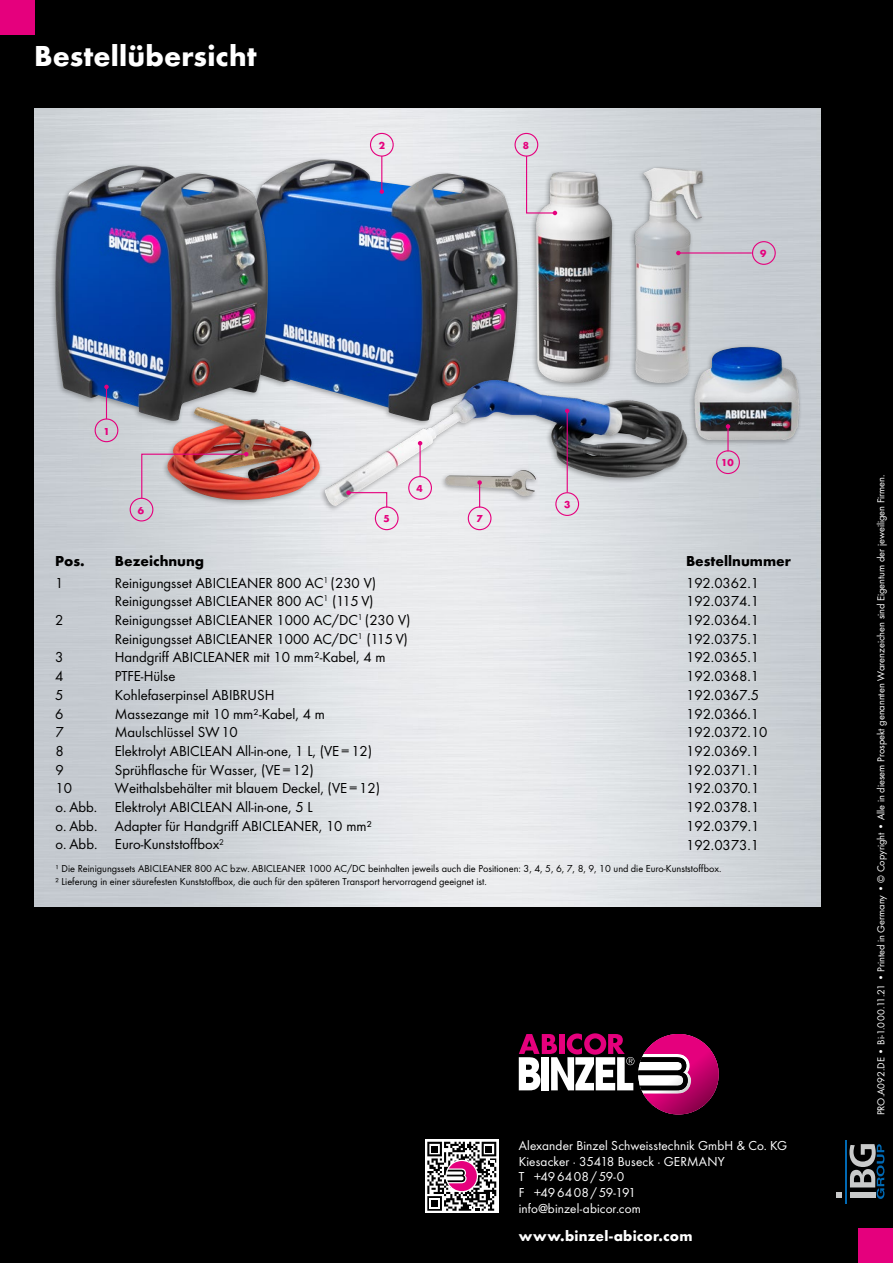
<style>
.page{position:relative;width:893px;height:1263px;background:#000}
.page>*{position:absolute;margin:0;border:0;box-sizing:border-box;transform-origin:0 0}
.t1{font:700 30px "Futura TOT";letter-spacing:.005em;color:#fff}
.t2{font:15px "Futura TOT Boo";color:#000}
.t3{font:700 15px "Futura TOT";color:#000}
.t4{font:700 15px "Futura TOT";letter-spacing:.015em;color:#fff}
.t5{font:13.5px/15.8px "Futura TOT Boo";letter-spacing:.01em;color:#fff}
.t6{font:10.5px/13px "Futura TOT Boo";color:#000}
.t7{font:10.5px "Futura TOT Boo";color:#fff}
.t8{font:700 10.5px "Futura TOT";color:#e5007d}
</style>
<div class="page">
<div style="left:0;top:0;width:34px;height:34px;background:#e5007d"></div>
<div style="left:859px;top:1229px;width:34px;height:34px;background:#e5007d"></div>
<hr style="left:845px;top:1140px;width:1px;height:63px;background:#0069b4">
<svg style="left:837px;top:1193px;width:5px;height:5px"></svg>
<svg style="left:849px;top:1144px;width:35px;height:55px"></svg>
<svg style="left:425px;top:1140px;width:73px;height:73px"></svg>
<svg style="left:427px;top:1142px;width:69px;height:69px"></svg>
<svg style="left:519px;top:1033px;width:200px;height:81px"></svg>
<img style="left:34px;top:109px;width:787px;height:797px">
<img style="left:249px;top:159px;width:269px;height:245px">
<div style="left:49px;top:162px;width:222px;height:265px;background:#000;opacity:.3"></div>
<img style="left:55px;top:166px;width:213px;height:255px">
<div style="left:319px;top:376px;width:372px;height:136px;background:#000;opacity:.3"></div>
<img style="left:325px;top:380px;width:363px;height:127px">
<div style="left:161px;top:404px;width:162px;height:102px;background:#000;opacity:.3"></div>
<img style="left:167px;top:407px;width:153px;height:93px">
<div style="left:530px;top:169px;width:85px;height:220px;background:#000;opacity:.3"></div>
<img style="left:536px;top:172px;width:76px;height:211px">
<div style="left:688px;top:344px;width:114px;height:102px;background:#000;opacity:.3"></div>
<img style="left:694px;top:347px;width:105px;height:94px">
<div style="left:628px;top:164px;width:78px;height:225px;background:#000;opacity:.3"></div>
<img style="left:635px;top:167px;width:68px;height:216px">
<div style="left:439px;top:467px;width:100px;height:35px;background:#000;opacity:.3"></div>
<img style="left:445px;top:470px;width:91px;height:27px">
<hr style="left:106px;top:387px;width:1px;height:32px;background:#e5007d">
<svg style="left:104px;top:385px;width:5px;height:4px"></svg>
<div style="left:95px;top:418px;width:23px;height:24px;border:1px solid #e5007d;border-radius:50%"></div>
<hr style="left:381px;top:156px;width:1px;height:36px;background:#e5007d">
<svg style="left:380px;top:189px;width:4px;height:5px"></svg>
<div style="left:370px;top:133px;width:24px;height:24px;border:1px solid #e5007d;border-radius:50%"></div>
<svg style="left:525px;top:155px;width:32px;height:60px;background:#d9cfd8"></svg>
<div style="left:514px;top:133px;width:24px;height:24px;border:1px solid #e5007d;border-radius:50%"></div>
<hr style="left:567px;top:411px;width:1px;height:81px;background:#e5007d">
<svg style="left:565px;top:409px;width:4px;height:4px"></svg>
<div style="left:555px;top:492px;width:24px;height:24px;border:1px solid #e5007d;border-radius:50%"></div>
<hr style="left:420px;top:443px;width:1px;height:33px;background:#e5007d">
<svg style="left:418px;top:441px;width:4px;height:4px"></svg>
<div style="left:408px;top:476px;width:24px;height:24px;border:1px solid #e5007d;border-radius:50%"></div>
<svg style="left:477px;top:480px;width:5px;height:26px"></svg>
<div style="left:468px;top:506px;width:23px;height:24px;border:1px solid #e5007d;border-radius:50%"></div>
<svg style="left:346px;top:490px;width:42px;height:19px"></svg>
<div style="left:375px;top:506px;width:24px;height:24px;border:1px solid #e5007d;border-radius:50%"></div>
<img style="left:141px;top:452px;width:108px;height:47px">
<div style="left:130px;top:498px;width:23px;height:23px;border:1px solid #e5007d;border-radius:50%"></div>
<hr style="left:727px;top:426px;width:2px;height:25px;background:#e5007d">
<svg style="left:726px;top:424px;width:4px;height:5px"></svg>
<div style="left:716px;top:450px;width:24px;height:24px;border:1px solid #e5007d;border-radius:50%"></div>
<hr style="left:678px;top:252px;width:74px;height:2px;background:#e5007d">
<svg style="left:676px;top:251px;width:5px;height:4px"></svg>
<div style="left:752px;top:241px;width:24px;height:24px;border:1px solid #e5007d;border-radius:50%"></div>
<h1 class="t1" style="left:34px;top:38px;width:224px">Bestellübersicht</h1>
<p class="t8" style="left:103px;top:424px;width:8px">1</p>
<p class="t8" style="left:138px;top:504px;width:8px">6</p>
<p class="t8" style="left:379px;top:139px;width:8px">2</p>
<p class="t8" style="left:523px;top:139px;width:8px">8</p>
<p class="t8" style="left:416px;top:482px;width:8px">4</p>
<p class="t8" style="left:384px;top:512px;width:8px">5</p>
<p class="t8" style="left:477px;top:512px;width:8px">7</p>
<p class="t8" style="left:564px;top:498px;width:8px">3</p>
<p class="t8" style="left:760px;top:247px;width:8px">9</p>
<p class="t8" style="left:721px;top:456px;width:14px">10</p>
<p class="t3" style="left:55px;top:551px;width:31px">Pos.</p>
<p class="t3" style="left:115px;top:551px;width:91px">Bezeichnung</p>
<p class="t3" style="left:686px;top:551px;width:106px">Bestellnummer</p>
<p class="t2" style="left:55px;top:574px;width:10px">1</p>
<p class="t2" style="left:115px;top:574px;width:263px">Reinigungsset ABICLEANER 800 AC<sup>1</sup> (230 V)</p>
<p class="t2" style="left:686px;top:574px;width:75px">192.0362.1</p>
<p class="t2" style="left:115px;top:592px;width:260px">Reinigungsset ABICLEANER 800 AC<sup>1</sup> (115 V)</p>
<p class="t2" style="left:686px;top:592px;width:75px">192.0374.1</p>
<p class="t2" style="left:55px;top:611px;width:10px">2</p>
<p class="t2" style="left:115px;top:611px;width:297px">Reinigungsset ABICLEANER 1000 AC/DC<sup>1</sup> (230 V)</p>
<p class="t2" style="left:686px;top:611px;width:75px">192.0364.1</p>
<p class="t2" style="left:115px;top:630px;width:295px">Reinigungsset ABICLEANER 1000 AC/DC<sup>1</sup> (115 V)</p>
<p class="t2" style="left:686px;top:630px;width:75px">192.0375.1</p>
<p class="t2" style="left:55px;top:648px;width:10px">3</p>
<p class="t2" style="left:115px;top:648px;width:272px">Handgriff ABICLEANER mit 10 mm²-Kabel, 4 m</p>
<p class="t2" style="left:686px;top:648px;width:75px">192.0365.1</p>
<p class="t2" style="left:55px;top:667px;width:10px">4</p>
<p class="t2" style="left:115px;top:667px;width:62px">PTFE-Hülse</p>
<p class="t2" style="left:686px;top:667px;width:75px">192.0368.1</p>
<p class="t2" style="left:55px;top:686px;width:10px">5</p>
<p class="t2" style="left:115px;top:686px;width:161px">Kohlefaserpinsel ABIBRUSH</p>
<p class="t2" style="left:686px;top:686px;width:75px">192.0367.5</p>
<p class="t2" style="left:55px;top:705px;width:10px">6</p>
<p class="t2" style="left:115px;top:705px;width:211px">Massezange mit 10 mm²-Kabel, 4 m</p>
<p class="t2" style="left:686px;top:705px;width:75px">192.0366.1</p>
<p class="t2" style="left:55px;top:723px;width:10px">7</p>
<p class="t2" style="left:115px;top:723px;width:125px">Maulschlüssel SW10</p>
<p class="t2" style="left:686px;top:723px;width:83px">192.0372.10</p>
<p class="t2" style="left:55px;top:742px;width:10px">8</p>
<p class="t2" style="left:115px;top:742px;width:259px">Elektrolyt ABICLEAN All-in-one, 1 L, (VE=12)</p>
<p class="t2" style="left:686px;top:742px;width:75px">192.0369.1</p>
<p class="t2" style="left:55px;top:761px;width:10px">9</p>
<p class="t2" style="left:115px;top:761px;width:200px">Sprühflasche für Wasser, (VE=12)</p>
<p class="t2" style="left:686px;top:761px;width:75px">192.0371.1</p>
<p class="t2" style="left:55px;top:779px;width:18px">10</p>
<p class="t2" style="left:115px;top:779px;width:267px">Weithalsbehälter mit blauem Deckel, (VE=12)</p>
<p class="t2" style="left:686px;top:779px;width:75px">192.0370.1</p>
<p class="t2" style="left:55px;top:798px;width:259px">o. Abb. Elektrolyt ABICLEAN All-in-one, 5 L</p>
<p class="t2" style="left:686px;top:798px;width:75px">192.0378.1</p>
<p class="t2" style="left:55px;top:817px;width:318px">o. Abb. Adapter für Handgriff ABICLEANER, 10 mm²</p>
<p class="t2" style="left:686px;top:817px;width:75px">192.0379.1</p>
<p class="t2" style="left:55px;top:835px;width:170px">o. Abb. Euro-Kunststoffbox<sup>2</sup></p>
<p class="t2" style="left:686px;top:835px;width:75px">192.0373.1</p>
<p class="t6" style="left:55px;top:862px;width:668px">¹ Die Reinigungssets ABICLEANER 800 AC bzw. ABICLEANER 1000 AC/DC beinhalten jeweils auch die Positionen: 3, 4, 5, 6, 7, 8, 9, 10 und die Euro-Kunststoffbox.<br>² Lieferung in einer säurefesten Kunststoffbox, die auch für den späteren Transport hervorragend geeignet ist.</p>
<p class="t5" style="left:519px;top:1137px;width:270px">Alexander Binzel Schweisstechnik GmbH &amp; Co. KG<br>Kiesacker · 35418 Buseck · GERMANY<br>T +496408/59-0<br>F +496408/59-191<br>info@binzel-abicor.com</p>
<p class="t4" style="left:519px;top:1226px;width:175px">www.binzel-abicor.com</p>
<p class="t7" style="left:875px;top:1115px;width:642px;rotate:-90deg">PRO.A092.DE • Bi-1.000.11.21 • Printed in Germany • © Copyright • Alle in diesem Prospekt genannten Warenzeichen sind Eigentum der jeweiligen Firmen.</p>
</div>
